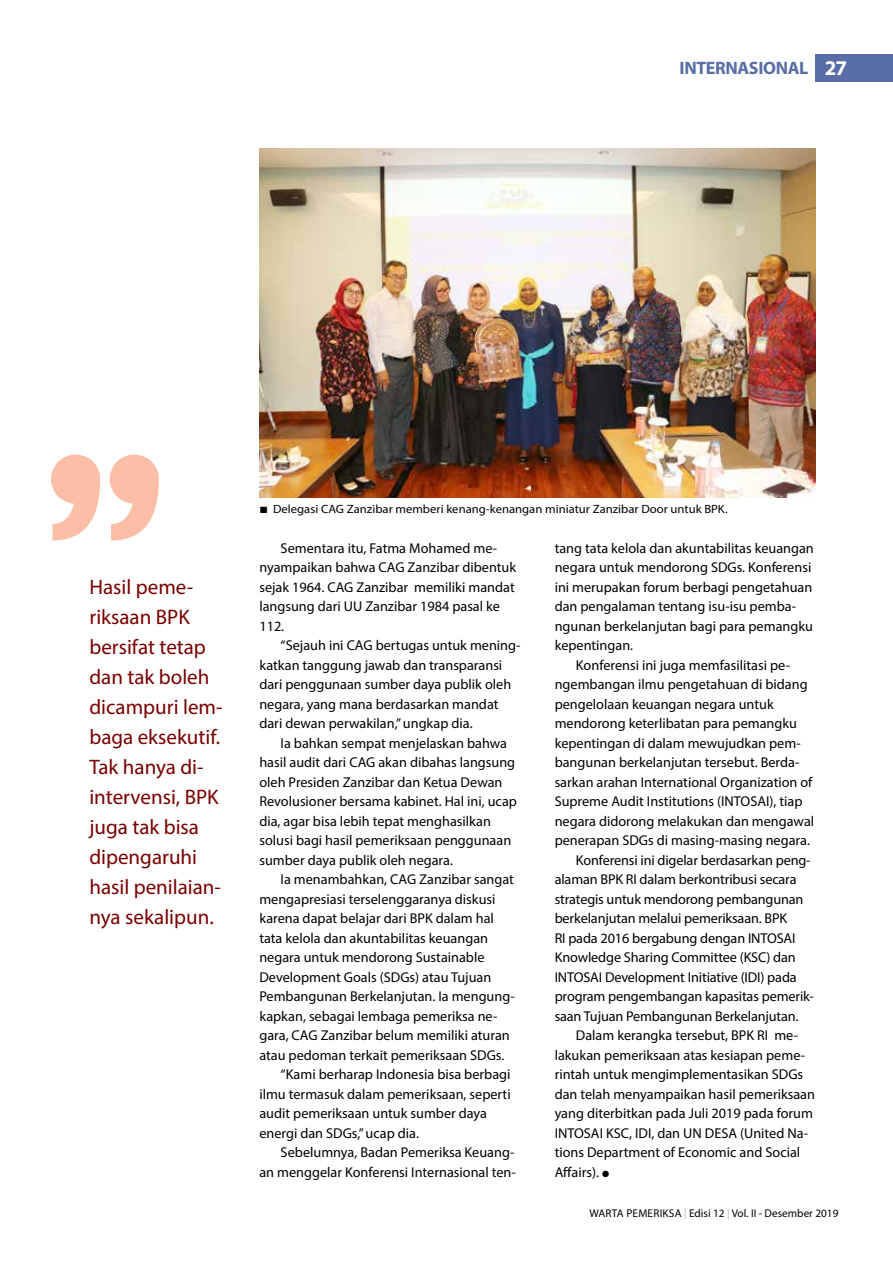
<style>
.page{position:relative;width:893px;height:1263px;background:#fff}
.page>*{position:absolute;margin:0;border:0;box-sizing:border-box;transform-origin:0 0}
.t1{font:21px/30px "Myriad Pro";color:#790000}
.t2{font:700 21px "Myriad Pro";color:#fff}
.t3{font:700 18px "Myriad Pro";letter-spacing:-.02em;color:#596da6}
.t4{font:14.25px/19.5px "Myriad Pro";color:#000}
.t5{font:12px "Myriad Pro";color:#000;scale:1.06 1}
.t6{font:11.25px "Myriad Pro";color:#000}
.s1{color:#bcbec0}
</style>
<div class="page">
<div style="left:816px;top:54px;width:77px;height:27px;background:#596da6"></div>
<img style="left:259px;top:149px;width:557px;height:348px">
<svg style="left:51px;top:454px;width:108px;height:86px"></svg>
<p class="t3" style="left:680px;top:56px;width:130px">INTERNASIONAL</p>
<h1 class="t2" style="left:825px;top:54px;width:24px">27</h1>
<h1 class="t1" style="left:89px;top:572px;width:135px">Hasil peme&shy;riksaan BPK bersifat tetap dan tak boleh dicampuri lem&shy;baga eksekutif.<br>Tak hanya di&shy;intervensi, BPK juga tak bisa dipengaruhi hasil penilaian&shy;nya sekalipun.</h1>
<p class="t5" style="left:260px;top:501px;width:442px">■ Delegasi CAG Zanzibar memberi kenang-kenangan miniatur Zanzibar Door untuk BPK.</p>
<p class="t4" style="left:259px;top:538px;width:258px;text-indent:21px">Sementara itu, Fatma Mohamed me&shy;nyampaikan bahwa CAG Zanzibar dibentuk sejak 1964. CAG Zanzibar memiliki mandat langsung dari UU Zanzibar 1984 pasal ke<br>112.</p>
<p class="t4" style="left:259px;top:636px;width:262px;text-indent:21px">“Sejauh ini CAG bertugas untuk mening&shy;katkan tanggung jawab dan transparansi dari penggunaan sumber daya publik oleh negara, yang mana berdasarkan mandat dari dewan perwakilan,” ungkap dia.</p>
<p class="t4" style="left:259px;top:733px;width:259px;text-indent:21px">Ia bahkan sempat menjelaskan bahwa hasil audit dari CAG akan dibahas langsung oleh Presiden Zanzibar dan Ketua Dewan Revolusioner bersama kabinet. Hal ini, ucap dia, agar bisa lebih tepat menghasilkan solusi bagi hasil pemeriksaan penggunaan sumber daya publik oleh negara.</p>
<p class="t4" style="left:281px;top:869px;width:235px">Ia menambahkan, CAG Zanzibar sangat</p>
<p class="t4" style="left:259px;top:889px;width:238px">mengapresiasi terselenggaranya diskusi</p>
<p class="t4" style="left:259px;top:908px;width:236px">karena dapat belajar dari BPK dalam hal</p>
<p class="t4" style="left:259px;top:928px;width:230px">tata kelola dan akuntabilitas keuangan</p>
<p class="t4" style="left:259px;top:947px;width:227px">negara untuk mendorong Sustainable</p>
<p class="t4" style="left:259px;top:967px;width:233px">Development Goals (SDGs) atau Tujuan</p>
<p class="t4" style="left:259px;top:986px;width:256px">Pembangunan Berkelanjutan. Ia mengung-</p>
<p class="t4" style="left:259px;top:1006px;width:240px">kapkan, sebagai lembaga pemeriksa ne-</p>
<p class="t4" style="left:259px;top:1025px;width:252px">gara, CAG Zanzibar belum memiliki aturan</p>
<p class="t4" style="left:259px;top:1045px;width:246px">atau pedoman terkait pemeriksaan SDGs.</p>
<p class="t4" style="left:281px;top:1064px;width:231px">“Kami berharap Indonesia bisa berbagi</p>
<p class="t4" style="left:259px;top:1084px;width:253px">ilmu termasuk dalam pemeriksaan, seperti</p>
<p class="t4" style="left:259px;top:1103px;width:229px">audit pemeriksaan untuk sumber daya</p>
<p class="t4" style="left:259px;top:1123px;width:161px">energi dan SDGs,” ucap dia.</p>
<p class="t4" style="left:281px;top:1142px;width:234px">Sebelumnya, Badan Pemeriksa Keuang-</p>
<p class="t4" style="left:259px;top:1162px;width:258px">an menggelar Konferensi Internasional ten-</p>
<p class="t4" style="left:555px;top:538px;width:261px">tang tata kelola dan akuntabilitas keuangan</p>
<p class="t4" style="left:555px;top:557px;width:258px">negara untuk mendorong SDGs. Konferensi</p>
<p class="t4" style="left:555px;top:577px;width:259px">ini merupakan forum berbagi pengetahuan</p>
<p class="t4" style="left:555px;top:596px;width:242px">dan pengalaman tentang isu-isu pemba-</p>
<p class="t4" style="left:555px;top:616px;width:260px">ngunan berkelanjutan bagi para pemangku</p>
<p class="t4" style="left:555px;top:635px;width:80px">kepentingan.</p>
<p class="t4" style="left:576px;top:655px;width:215px">Konferensi ini juga memfasilitasi pe-</p>
<p class="t4" style="left:555px;top:674px;width:255px">ngembangan ilmu pengetahuan di bidang</p>
<p class="t4" style="left:555px;top:694px;width:221px">pengelolaan keuangan negara untuk</p>
<p class="t4" style="left:555px;top:713px;width:244px">mendorong keterlibatan para pemangku</p>
<p class="t4" style="left:555px;top:733px;width:248px">kepentingan di dalam mewujudkan pem-</p>
<p class="t4" style="left:555px;top:752px;width:246px">bangunan berkelanjutan tersebut. Berda-</p>
<p class="t4" style="left:555px;top:772px;width:259px">sarkan arahan International Organization of</p>
<p class="t4" style="left:555px;top:791px;width:249px">Supreme Audit Institutions (INTOSAI), tiap</p>
<p class="t4" style="left:555px;top:811px;width:261px">negara didorong melakukan dan mengawal</p>
<p class="t4" style="left:555px;top:830px;width:257px">penerapan SDGs di masing-masing negara.</p>
<p class="t4" style="left:576px;top:850px;width:235px">Konferensi ini digelar berdasarkan peng-</p>
<p class="t4" style="left:555px;top:869px;width:243px">alaman BPK RI dalam berkontribusi secara</p>
<p class="t4" style="left:555px;top:889px;width:250px">strategis untuk mendorong pembangunan</p>
<p class="t4" style="left:555px;top:908px;width:234px">berkelanjutan melalui pemeriksaan. BPK</p>
<p class="t4" style="left:555px;top:928px;width:242px">RI pada 2016 bergabung dengan INTOSAI</p>
<p class="t4" style="left:555px;top:947px;width:243px">Knowledge Sharing Committee (KSC) dan</p>
<p class="t4" style="left:555px;top:967px;width:244px">INTOSAI Development Initiative (IDI) pada</p>
<p class="t4" style="left:555px;top:986px;width:261px">program pengembangan kapasitas pemerik-</p>
<p class="t4" style="left:555px;top:1006px;width:245px">saan Tujuan Pembangunan Berkelanjutan.</p>
<p class="t4" style="left:576px;top:1025px;width:224px">Dalam kerangka tersebut, BPK RI me-</p>
<p class="t4" style="left:555px;top:1045px;width:252px">lakukan pemeriksaan atas kesiapan peme-</p>
<p class="t4" style="left:555px;top:1064px;width:250px">rintah untuk mengimplementasikan SDGs</p>
<p class="t4" style="left:555px;top:1084px;width:262px">dan telah menyampaikan hasil pemeriksaan</p>
<p class="t4" style="left:555px;top:1103px;width:260px">yang diterbitkan pada Juli 2019 pada forum</p>
<p class="t4" style="left:555px;top:1123px;width:255px">INTOSAI KSC, IDI, dan UN DESA (United Na-</p>
<p class="t4" style="left:555px;top:1142px;width:247px">tions Department of Economic and Social</p>
<p class="t4" style="left:555px;top:1162px;width:56px">Affairs). ●</p>
<p class="t6" style="left:589px;top:1207px;width:251px">WARTA PEMERIKSA <span class="s1">|</span> Edisi 12 <span class="s1">|</span> Vol. II - Desember 2019</p>
</div>
